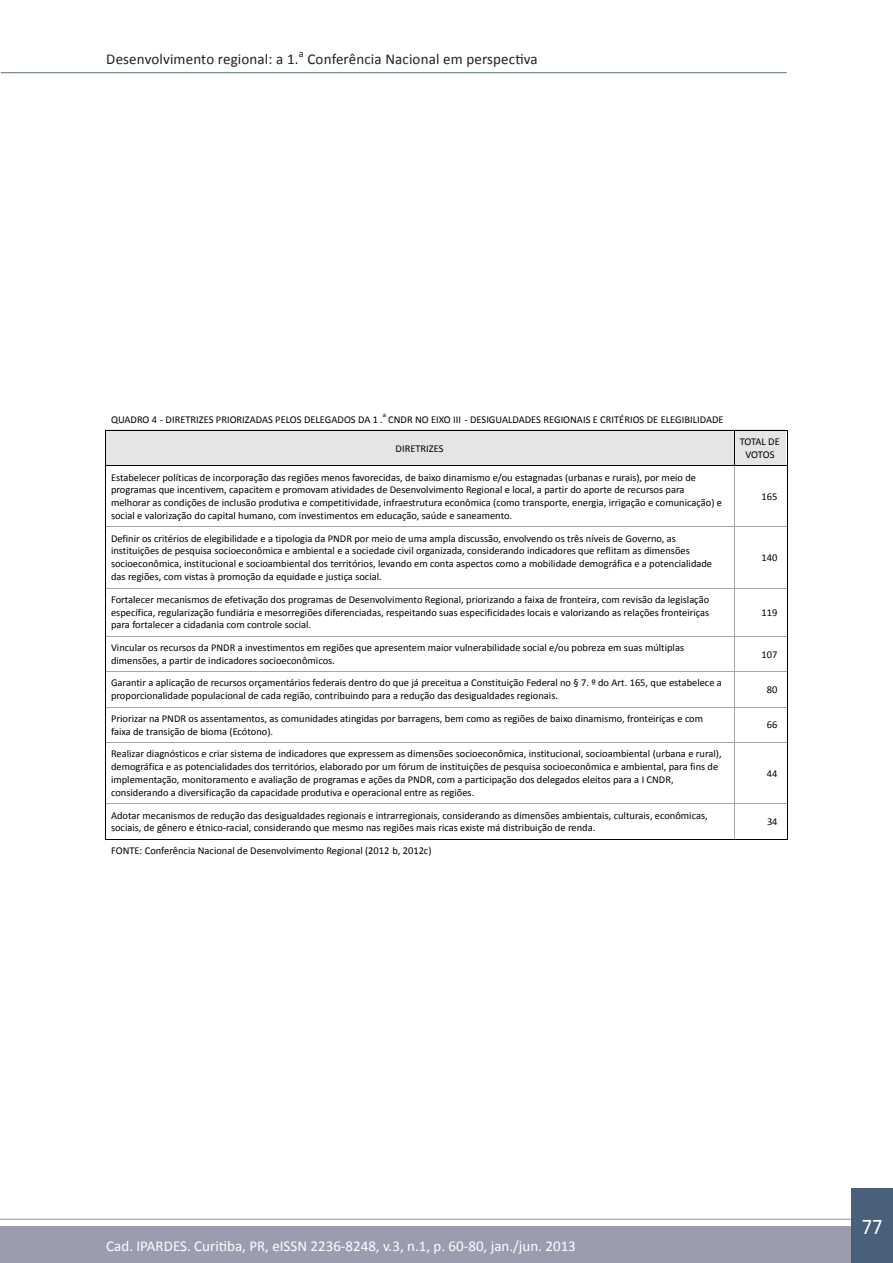
<style>
.page{position:relative;width:893px;height:1263px;background:#fff}
.page>*{position:absolute;margin:0;border:0;box-sizing:border-box;transform-origin:0 0}
.t1{font:22.5px "Calibri";color:#fff;scale:.91 1}
.t2{font:15px "Calibri";color:#fff}
.t3{font:15px "Calibri";letter-spacing:.01em;color:#231f20}
.t4{font:10.5px/12.8px "Calibri";color:#000}
.t5{font:10.5px/12.8px "Calibri";letter-spacing:-.025em;color:#000;text-align:center}
.t6{font:10.5px "Calibri";color:#231f20}
.t7{font:6.9px "Calibri";color:#000}
</style>
<div class="page">
<hr style="left:0;top:1219px;width:854px;height:1px;background:#9b9daf">
<div style="left:0;top:1227px;width:893px;height:36px;background:#9b9daf"></div>
<div style="left:851px;top:1188px;width:42px;height:75px;background:#4a5f7b"></div>
<hr style="left:1px;top:72px;width:786px;height:1px;background:#5b717c">
<div style="left:105px;top:429px;width:681px;height:35px;background:#e5e5e5"></div>
<hr style="left:107px;top:430px;width:627px;height:1px;background:#000">
<hr style="left:734px;top:430px;width:53px;height:1px;background:#000">
<hr style="left:105px;top:431px;width:1px;height:34px;background:#000">
<hr style="left:734px;top:431px;width:1px;height:34px;background:#000">
<hr style="left:787px;top:431px;width:1px;height:34px;background:#000">
<hr style="left:106px;top:465px;width:628px;height:1px;background:#000">
<hr style="left:734px;top:465px;width:53px;height:1px;background:#000">
<hr style="left:105px;top:466px;width:1px;height:60px;background:#000">
<hr style="left:734px;top:466px;width:1px;height:60px;background:#a6a6a6">
<hr style="left:787px;top:466px;width:1px;height:60px;background:#000">
<hr style="left:106px;top:526px;width:628px;height:1px;background:#a6a6a6">
<hr style="left:734px;top:526px;width:53px;height:1px;background:#a6a6a6">
<hr style="left:105px;top:527px;width:1px;height:61px;background:#000">
<hr style="left:734px;top:527px;width:1px;height:61px;background:#a6a6a6">
<hr style="left:787px;top:527px;width:1px;height:61px;background:#000">
<hr style="left:106px;top:588px;width:628px;height:1px;background:#a6a6a6">
<hr style="left:734px;top:588px;width:53px;height:1px;background:#a6a6a6">
<hr style="left:105px;top:588px;width:1px;height:48px;background:#000">
<hr style="left:734px;top:588px;width:1px;height:48px;background:#a6a6a6">
<hr style="left:787px;top:588px;width:1px;height:48px;background:#000">
<hr style="left:106px;top:636px;width:628px;height:1px;background:#a6a6a6">
<hr style="left:734px;top:636px;width:53px;height:1px;background:#a6a6a6">
<hr style="left:105px;top:637px;width:1px;height:34px;background:#000">
<hr style="left:734px;top:637px;width:1px;height:34px;background:#a6a6a6">
<hr style="left:787px;top:637px;width:1px;height:34px;background:#000">
<hr style="left:106px;top:671px;width:628px;height:1px;background:#a6a6a6">
<hr style="left:734px;top:671px;width:53px;height:1px;background:#a6a6a6">
<hr style="left:105px;top:672px;width:1px;height:35px;background:#000">
<hr style="left:734px;top:672px;width:1px;height:35px;background:#a6a6a6">
<hr style="left:787px;top:672px;width:1px;height:35px;background:#000">
<hr style="left:106px;top:707px;width:628px;height:1px;background:#a6a6a6">
<hr style="left:734px;top:707px;width:53px;height:1px;background:#a6a6a6">
<hr style="left:105px;top:707px;width:1px;height:35px;background:#000">
<hr style="left:734px;top:707px;width:1px;height:35px;background:#a6a6a6">
<hr style="left:787px;top:707px;width:1px;height:35px;background:#000">
<hr style="left:106px;top:742px;width:628px;height:1px;background:#a6a6a6">
<hr style="left:734px;top:742px;width:53px;height:1px;background:#a6a6a6">
<hr style="left:105px;top:743px;width:1px;height:60px;background:#000">
<hr style="left:734px;top:743px;width:1px;height:60px;background:#a6a6a6">
<hr style="left:787px;top:743px;width:1px;height:60px;background:#000">
<hr style="left:106px;top:803px;width:628px;height:1px;background:#a6a6a6">
<hr style="left:734px;top:803px;width:53px;height:1px;background:#a6a6a6">
<hr style="left:105px;top:804px;width:1px;height:35px;background:#000">
<hr style="left:734px;top:804px;width:1px;height:35px;background:#a6a6a6">
<hr style="left:787px;top:804px;width:1px;height:35px;background:#000">
<hr style="left:107px;top:839px;width:627px;height:1px;background:#000">
<hr style="left:734px;top:839px;width:53px;height:1px;background:#000">
<h2 class="t3" style="left:106px;top:50px;width:194px">Desenvolvimento regional: a 1.</h2>
<p class="t6" style="left:299px;top:47px;width:7px">a</p>
<h2 class="t3" style="left:307px;top:50px;width:232px">Conferência Nacional em perspectiva</h2>
<p class="t7" style="left:383px;top:411px;width:5px">a</p>
<p class="t4" style="left:388px;top:412px;width:337px">CNDR NO EIXO III - DESIGUALDADES REGIONAIS E CRITÉRIOS DE ELEGIBILIDADE</p>
<p class="t4" style="left:396px;top:441px;width:49px">DIRETRIZES</p>
<p class="t5" style="left:740px;top:435px;width:42px">TOTAL DE<br>VOTOS</p>
<p class="t4" style="left:111px;top:470px;width:612px">Estabelecer políticas de incorporação das regiões menos favorecidas, de baixo dinamismo e/ou estagnadas (urbanas e rurais), por meio de programas que incentivem, capacitem e promovam atividades de Desenvolvimento Regional e local, a partir do aporte de recursos para melhorar as condições de inclusão produtiva e competitividade, infraestrutura econômica (como transporte, energia, irrigação e comunicação) e social e valorização do capital humano, com investimentos em educação, saúde e saneamento.</p>
<p class="t4" style="left:111px;top:412px;width:273px">QUADRO 4 - DIRETRIZES PRIORIZADAS PELOS DELEGADOS DA 1 .</p>
<p class="t4" style="left:762px;top:489px;width:17px">165</p>
<p class="t4" style="left:111px;top:531px;width:603px">Definir os critérios de elegibilidade e a tipologia da PNDR por meio de uma ampla discussão, envolvendo os três níveis de Governo, as instituições de pesquisa socioeconômica e ambiental e a sociedade civil organizada, considerando indicadores que reflitam as dimensões socioeconômica, institucional e socioambiental dos territórios, levando em conta aspectos como a mobilidade demográfica e a potencialidade das regiões, com vistas à promoção da equidade e justiça social.</p>
<p class="t4" style="left:111px;top:592px;width:600px;text-align:justify">Fortalecer mecanismos de efetivação dos programas de Desenvolvimento Regional, priorizando a faixa de fronteira, com revisão da legislação específica, regularização fundiária e mesorregiões diferenciadas, respeitando suas especificidades locais e valorizando as relações fronteiriças para fortalecer a cidadania com controle social.</p>
<p class="t4" style="left:762px;top:551px;width:17px">140</p>
<p class="t4" style="left:762px;top:605px;width:17px">119</p>
<p class="t4" style="left:111px;top:641px;width:575px">Vincular os recursos da PNDR a investimentos em regiões que apresentem maior vulnerabilidade social e/ou pobreza em suas múltiplas dimensões, a partir de indicadores socioeconômicos.</p>
<p class="t4" style="left:762px;top:647px;width:17px">107</p>
<p class="t4" style="left:111px;top:676px;width:612px">Garantir a aplicação de recursos orçamentários federais dentro do que já preceitua a Constituição Federal no § 7. º do Art. 165, que estabelece a proporcionalidade populacional de cada região, contribuindo para a redução das desigualdades regionais.</p>
<p class="t4" style="left:767px;top:683px;width:12px">80</p>
<p class="t4" style="left:111px;top:712px;width:594px">Priorizar na PNDR os assentamentos, as comunidades atingidas por barragens, bem como as regiões de baixo dinamismo, fronteiriças e com faixa de transição de bioma (Ecótono).</p>
<p class="t4" style="left:767px;top:718px;width:12px">66</p>
<p class="t4" style="left:111px;top:747px;width:612px">Realizar diagnósticos e criar sistema de indicadores que expressem as dimensões socioeconômica, institucional, socioambiental (urbana e rural), demográfica e as potencialidades dos territórios, elaborado por um fórum de instituições de pesquisa socioeconômica e ambiental, para fins de implementação, monitoramento e avaliação de programas e ações da PNDR, com a participação dos delegados eleitos para a I CNDR, considerando a diversificação da capacidade produtiva e operacional entre as regiões.</p>
<p class="t4" style="left:767px;top:766px;width:12px">44</p>
<p class="t4" style="left:111px;top:808px;width:598px">Adotar mecanismos de redução das desigualdades regionais e intrarregionais, considerando as dimensões ambientais, culturais, econômicas, sociais, de gênero e étnico-racial, considerando que mesmo nas regiões mais ricas existe má distribuição de renda.</p>
<p class="t4" style="left:767px;top:814px;width:12px">34</p>
<p class="t4" style="left:111px;top:843px;width:322px">FONTE: Conferência Nacional de Desenvolvimento Regional (2012 b, 2012c)</p>
<h2 class="t2" style="left:106px;top:1237px;width:471px">Cad. IPARDES. Curitiba, PR, eISSN 2236-8248, v.3, n.1, p. 60-80, jan./jun. 2013</h2>
<h1 class="t1" style="left:862px;top:1213px;width:24px">77</h1>
</div>
